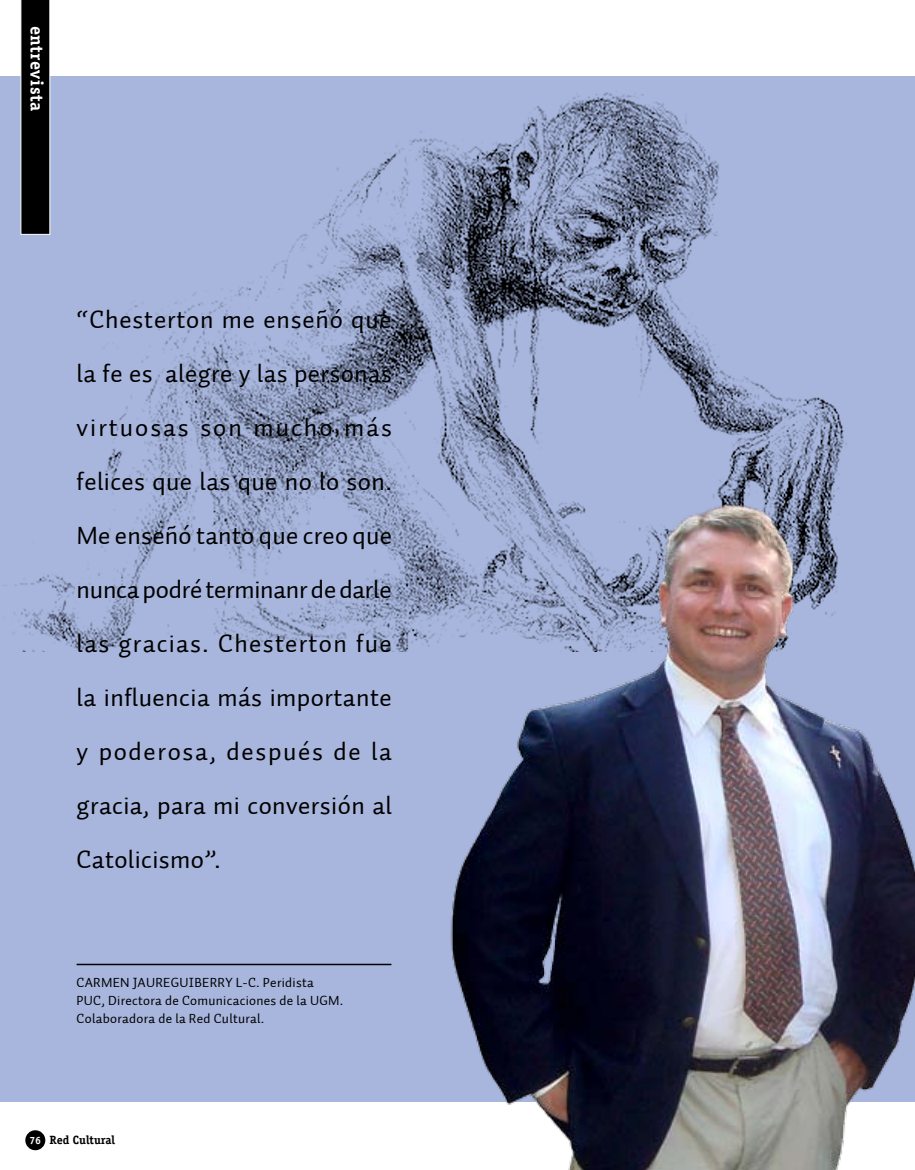
<style>
.page{position:relative;width:915px;height:1170px;background:#fff}
.page>*{position:absolute;margin:0;border:0;box-sizing:border-box;transform-origin:0 0}
.t1{font:25.5px/54px "Auto 2";letter-spacing:.015em;color:#000;text-align:justify}
.t2{font:700 18px "Officina Serif";letter-spacing:.03em;color:#fff}
.t3{font:13.5px/18px "Auto 1";letter-spacing:.02em;color:#000}
.t4{font:700 12px "Officina Serif";color:#000}
.s1{font-size:10.5px;color:#fff}
</style>
<div class="page">
<div style="left:0;top:77px;width:914px;height:1025px;background:#a8b6dd"></div>
<img style="left:0;top:76px;width:848px;height:576px">
<img style="left:421px;top:477px;width:493px;height:692px">
<svg style="left:20px;top:0;width:31px;height:235px;background:#181819"></svg>
<div style="left:25px;top:1130px;width:20px;height:20px;background:#000;border-radius:50%"></div>
<hr style="left:77px;top:963px;width:314px;height:2px;background:#000">
<p class="t2" style="left:48px;top:26px;width:87px;rotate:90deg">entrevista</p>
<p class="t1" style="left:77px;top:292px;width:317px">“Chesterton me enseñó que la fe es alegre y las personas virtuosas son mucho más felices que las que no lo son.<br>Me enseñó tanto que creo que nunca podré terminanr de darle las gracias. Chesterton fue la influencia más importante y poderosa, después de la gracia, para mi conversión al Catolicismo”.</p>
<p class="t3" style="left:77px;top:973px;width:268px">CARMEN JAUREGUIBERRY L-C. Peridista<br>PUC, Directora de Comunicaciones de la UGM.<br>Colaboradora de la Red Cultural.</p>
<p class="t4" style="left:29px;top:1132px;width:87px"><span class="s1">76</span> Red Cultural</p>
</div>
